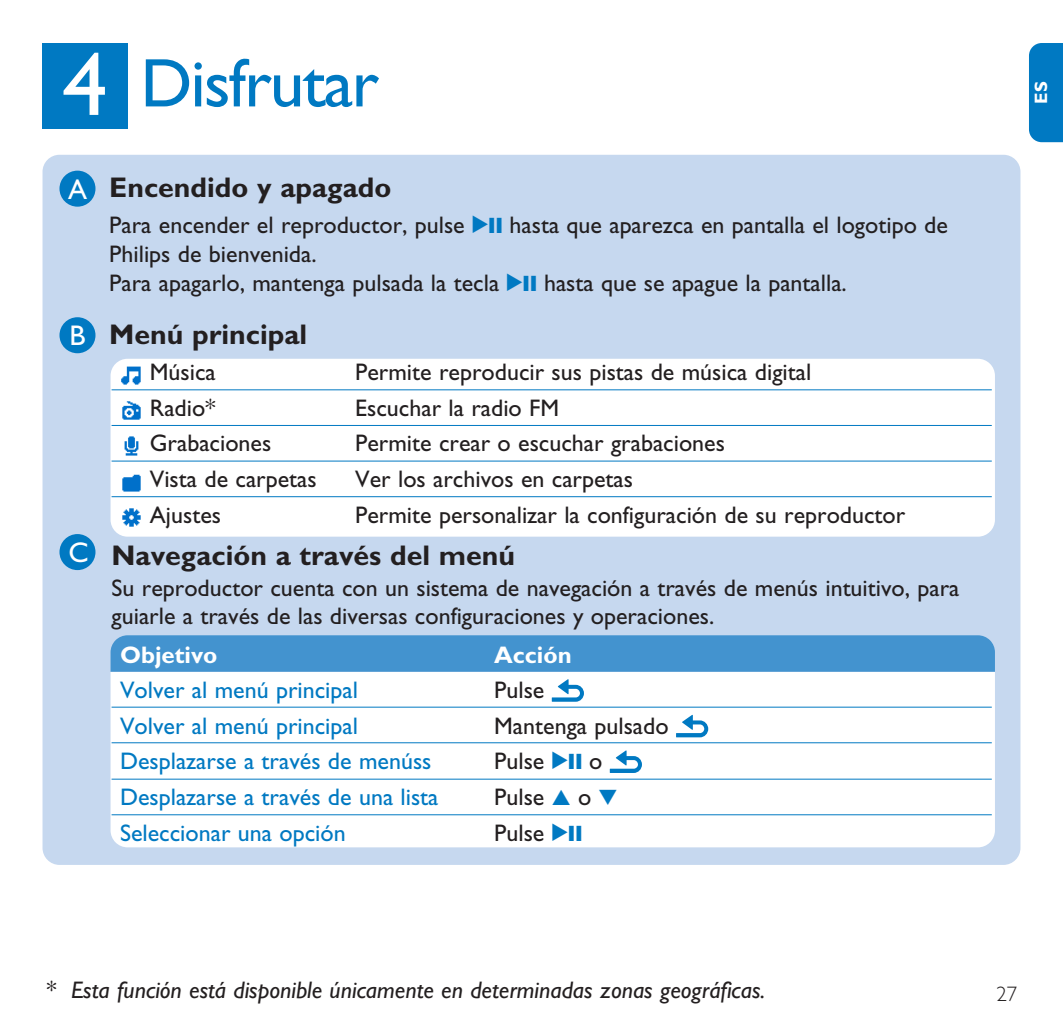
<style>
.page{position:relative;width:1063px;height:1021px;background:#fff}
.page>*{position:absolute;margin:0;border:0;box-sizing:border-box;transform-origin:0 0}
.t1{font:90px "Gill Sans Std";color:#fff}
.t2{font:69px "Gill Alt One";letter-spacing:-.025em;color:#0079c2}
.t3{font:700 28.5px "Gill Alt One";color:#231f20}
.t4{font:28.5px "Gill Sans Std";color:#fff}
.t5{font:24px/28.8px "Gill Alt One";color:#231f20}
.t6{font:24px "Gill Alt One";color:#0079c2}
.t7{font:italic 24px "Gill Alt One";color:#231f20}
.t8{font:700 24px "Gill Alt One";color:#fff}
.t9{font:300 21px "Gill Alt One";color:#231f20}
.t10{font:700 18px "Gill Alt One";color:#fff}
.s1{font-family:"Audio Four 4";color:#0079c2}
</style>
<div class="page">
<div style="left:1029px;top:43px;width:34px;height:99px;background:#0079c2"></div>
<div style="left:43px;top:155px;width:977px;height:709px;background:#c6d8ef;border-radius:17px"></div>
<div style="left:111px;top:635px;width:884px;height:36px;background:#4393cf"></div>
<div style="left:43px;top:43px;width:85px;height:85px;background:#0079c2"></div>
<div style="left:59px;top:171px;width:36px;height:36px;background:#0079c2;border-radius:50%"></div>
<div style="left:111px;top:359px;width:884px;height:177px;background:#fff;border-radius:17px"></div>
<div style="left:111px;top:672px;width:884px;height:175px;background:#fff"></div>
<hr style="left:112px;top:389px;width:880px;height:1px;background:#0079c2">
<hr style="left:112px;top:425px;width:880px;height:1px;background:#0079c2">
<hr style="left:112px;top:460px;width:880px;height:1px;background:#0079c2">
<hr style="left:112px;top:496px;width:880px;height:1px;background:#0079c2">
<hr style="left:112px;top:706px;width:880px;height:1px;background:#0079c2">
<hr style="left:112px;top:742px;width:880px;height:1px;background:#0079c2">
<hr style="left:112px;top:778px;width:880px;height:1px;background:#0079c2">
<hr style="left:112px;top:814px;width:880px;height:1px;background:#0079c2">
<svg style="left:610px;top:750px;width:32px;height:23px"></svg>
<svg style="left:676px;top:714px;width:32px;height:23px"></svg>
<svg style="left:552px;top:679px;width:32px;height:22px"></svg>
<img style="left:122px;top:508px;width:19px;height:19px">
<img style="left:122px;top:474px;width:19px;height:18px">
<img style="left:124px;top:436px;width:15px;height:20px">
<img style="left:122px;top:401px;width:19px;height:19px">
<img style="left:121px;top:366px;width:20px;height:19px">
<div style="left:59px;top:317px;width:36px;height:36px;background:#0079c2;border-radius:50%"></div>
<div style="left:59px;top:534px;width:36px;height:36px;background:#0079c2;border-radius:50%"></div>
<h1 class="t1" style="left:63px;top:53px;width:46px">4</h1>
<h2 class="t2" style="left:141px;top:59px;width:240px">Disfrutar</h2>
<p class="t4" style="left:68px;top:179px;width:21px">A</p>
<p class="t4" style="left:70px;top:325px;width:18px">B</p>
<p class="t4" style="left:69px;top:542px;width:22px">C</p>
<p class="t3" style="left:109px;top:178px;width:284px">Encendido y apagado</p>
<p class="t5" style="left:109px;top:214px;width:840px">Para encender el reproductor, pulse <span class="s1">2;</span> hasta que aparezca en pantalla el logotipo de<br>Philips de bienvenida.<br>Para apagarlo, mantenga pulsada la tecla <span class="s1">2;</span> hasta que se apague la pantalla.</p>
<p class="t3" style="left:109px;top:324px;width:199px">Menú principal</p>
<p class="t5" style="left:150px;top:360px;width:67px">Música</p>
<p class="t5" style="left:355px;top:360px;width:458px">Permite reproducir sus pistas de música digital</p>
<p class="t5" style="left:150px;top:396px;width:67px">Radio*</p>
<p class="t5" style="left:355px;top:396px;width:205px">Escuchar la radio FM</p>
<p class="t5" style="left:150px;top:431px;width:123px">Grabaciones</p>
<p class="t5" style="left:355px;top:431px;width:371px">Permite crear o escuchar grabaciones</p>
<p class="t5" style="left:150px;top:467px;width:168px">Vista de carpetas</p>
<p class="t5" style="left:355px;top:467px;width:279px">Ver los archivos en carpetas</p>
<p class="t5" style="left:150px;top:502px;width:73px">Ajustes</p>
<p class="t5" style="left:355px;top:502px;width:552px">Permite personalizar la configuración de su reproductor</p>
<p class="t3" style="left:112px;top:545px;width:405px">Navegación a través del menú</p>
<p class="t5" style="left:112px;top:576px;width:849px">Su reproductor cuenta con un sistema de navegación a través de menús intuitivo, para guiarle a través de las diversas configuraciones y operaciones.</p>
<p class="t8" style="left:120px;top:646px;width:99px">Objetivo</p>
<p class="t8" style="left:494px;top:646px;width:79px">Acción</p>
<p class="t6" style="left:120px;top:681px;width:240px">Volver al menú principal</p>
<p class="t5" style="left:494px;top:678px;width:52px">Pulse</p>
<p class="t6" style="left:120px;top:717px;width:240px">Volver al menú principal</p>
<p class="t5" style="left:494px;top:714px;width:176px">Mantenga pulsado</p>
<p class="t6" style="left:120px;top:752px;width:313px">Desplazarse a través de menúss</p>
<p class="t5" style="left:494px;top:749px;width:110px">Pulse <span class="s1">2;</span> o</p>
<p class="t6" style="left:120px;top:788px;width:320px">Desplazarse a través de una lista</p>
<p class="t5" style="left:494px;top:785px;width:125px">Pulse <span class="s1">3</span> o <span class="s1">4</span></p>
<p class="t6" style="left:120px;top:824px;width:227px">Seleccionar una opción</p>
<p class="t5" style="left:494px;top:820px;width:89px">Pulse <span class="s1">2;</span></p>
<p class="t10" style="left:1035px;top:104px;width:24px;rotate:-90deg">ES</p>
<p class="t7" style="left:46px;top:981px;width:721px">* Esta función está disponible únicamente en determinadas zonas geográficas.</p>
<p class="t9" style="left:996px;top:986px;width:22px">27</p>
</div>
